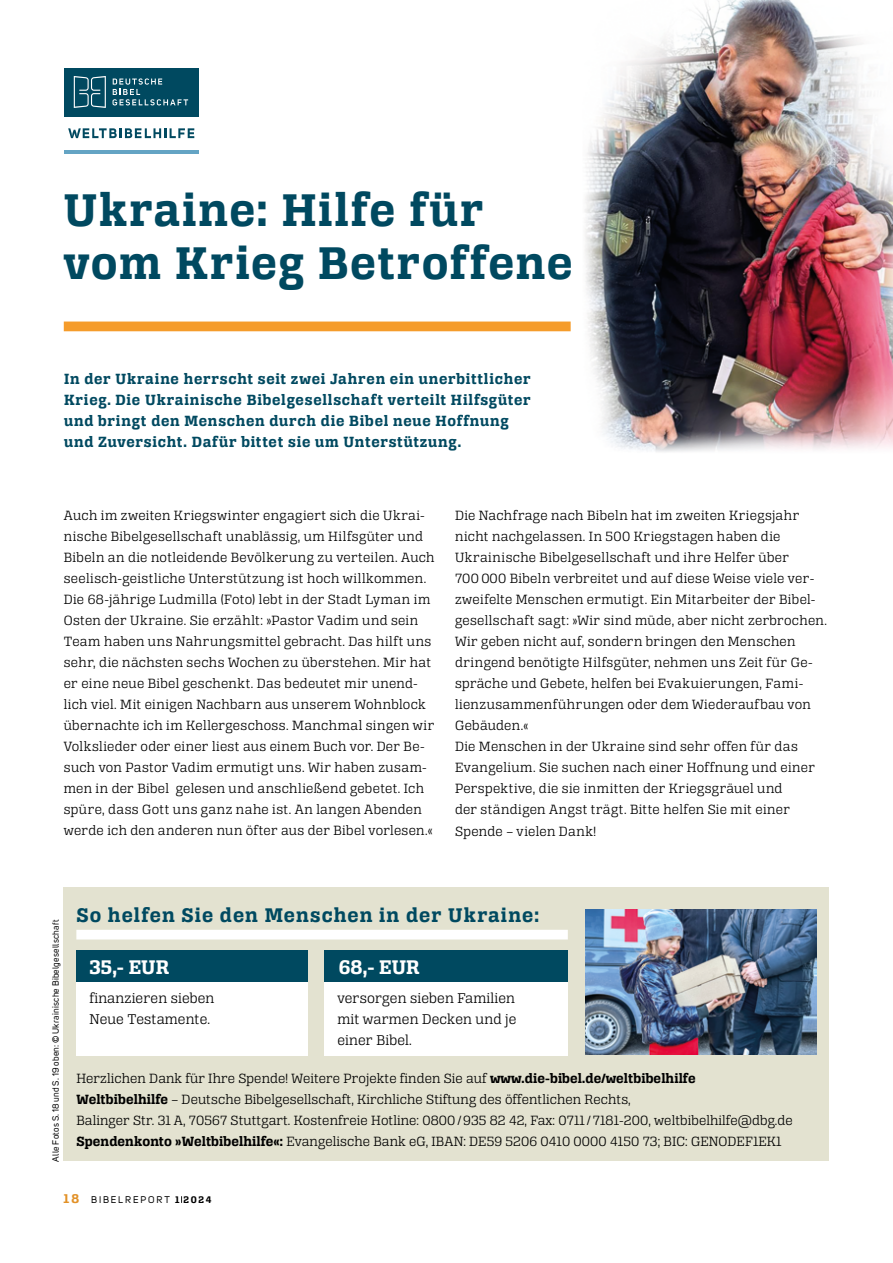
<style>
.page{position:relative;width:893px;height:1263px;background:#fff}
.page>*{position:absolute;margin:0;border:0;box-sizing:border-box;transform-origin:0 0}
.t1{font:48.75px/52.5px "Alianza Slab 700";letter-spacing:.035em;color:#004960}
.t2{font:21px "Alianza Slab 700";letter-spacing:.05em;color:#004960}
.t3{font:21px "Alianza Slab 700";letter-spacing:.005em;color:#fff}
.t4{font:15.75px/21px "Alianza Slab 700";letter-spacing:.045em;color:#004960}
.t5{font:15px/21px "Alianza Slab 300";letter-spacing:.01em;color:#000}
.t6{font:14.25px/21px "Alianza Slab 300";letter-spacing:.02em;color:#000}
.t7{font:9.6px "Uni Sans";letter-spacing:.195em;color:#000}
.t8{font:9px "Uni Sans";letter-spacing:.025em;color:#000}
.s1{font-family:"Alianza Slab 700"}
.s2{font-family:"Alianza Slab 700";font-size:13.5px;color:#e29127}
.s3{font-family:"Alianza Slab 700";font-size:10.2px}
</style>
<div class="page">
<img style="left:521px;top:0;width:372px;height:452px">
<div style="left:64px;top:888px;width:765px;height:273px;background:#e3e2d0"></div>
<div style="left:64px;top:68px;width:134px;height:48px;background:#004960"></div>
<svg style="left:74px;top:76px;width:32px;height:32px"></svg>
<svg style="left:113px;top:78px;width:75px;height:28px"></svg>
<svg style="left:68px;top:128px;width:126px;height:10px"></svg>
<hr style="left:64px;top:150px;width:134px;height:4px;background:#64a4c4">
<div style="left:76px;top:951px;width:232px;height:31px;background:#004960"></div>
<div style="left:76px;top:982px;width:232px;height:73px;background:#fff"></div>
<div style="left:325px;top:951px;width:243px;height:31px;background:#004960"></div>
<div style="left:325px;top:982px;width:243px;height:73px;background:#fff"></div>
<div style="left:76px;top:930px;width:492px;height:9px;background:#fff"></div>
<img style="left:585px;top:909px;width:231px;height:146px">
<div style="left:64px;top:322px;width:507px;height:9px;background:#f59c2b"></div>
<h1 class="t1" style="left:64px;top:184px;width:511px">Ukraine: Hilfe für vom Krieg Betroffene</h1>
<p class="t4" style="left:64px;top:368px;width:468px">In der Ukraine herrscht seit zwei Jahren ein unerbittlicher Krieg. Die Ukrainische Bibelgesellschaft verteilt Hilfsgüter und bringt den Menschen durch die Bibel neue Hoffnung und Zuversicht. Dafür bittet sie um Unterstützung.</p>
<p class="t6" style="left:64px;top:505px;width:372px">Auch im zweiten Kriegswinter engagiert sich die Ukrai&shy;nische Bibelgesellschaft unablässig, um Hilfsgüter und Bibeln an die notleidende Bevölkerung zu verteilen. Auch seelisch-geistliche Unterstützung ist hoch willkommen.<br>Die 68-jährige Ludmilla (Foto) lebt in der Stadt Lyman im Osten der Ukraine. Sie erzählt: »Pastor Vadim und sein Team haben uns Nahrungsmittel gebracht. Das hilft uns sehr, die nächsten sechs Wochen zu überstehen. Mir hat er eine neue Bibel geschenkt. Das bedeutet mir unend&shy;lich viel. Mit einigen Nachbarn aus unserem Wohnblock übernachte ich im Kellergeschoss. Manchmal singen wir Volkslieder oder einer liest aus einem Buch vor. Der Be&shy;such von Pastor Vadim ermutigt uns. Wir haben zusam&shy;men in der Bibel gelesen und anschließend gebetet. Ich spüre, dass Gott uns ganz nahe ist. An langen Abenden werde ich den anderen nun öfter aus der Bibel vorlesen.«</p>
<p class="t6" style="left:455px;top:505px;width:373px">Die Nachfrage nach Bibeln hat im zweiten Kriegsjahr nicht nachgelassen. In 500 Kriegstagen haben die Ukrainische Bibelgesellschaft und ihre Helfer über<br>700 000 Bibeln verbreitet und auf diese Weise viele ver&shy;zweifelte Menschen ermutigt. Ein Mitarbeiter der Bibel&shy;gesellschaft sagt: »Wir sind müde, aber nicht zerbrochen.<br>Wir geben nicht auf, sondern bringen den Menschen dringend benötigte Hilfsgüter, nehmen uns Zeit für Ge&shy;spräche und Gebete, helfen bei Evakuierungen, Fami&shy;lienzusammenführungen oder dem Wiederaufbau von Gebäuden.«<br>Die Menschen in der Ukraine sind sehr offen für das Evangelium. Sie suchen nach einer Hoffnung und einer Perspektive, die sie inmitten der Kriegsgräuel und<br>der ständigen Angst trägt. Bitte helfen Sie mit einer Spende – vielen Dank!</p>
<p class="t8" style="left:51px;top:1161px;width:243px;rotate:-90deg">Alle Fotos S. 18 und S. 19 oben: © Ukrainische Bibelgesellschaft</p>
<h2 class="t2" style="left:76px;top:903px;width:464px">So helfen Sie den Menschen in der Ukraine:</h2>
<h2 class="t3" style="left:90px;top:955px;width:81px">35,- EUR</h2>
<p class="t5" style="left:90px;top:988px;width:126px">finanzieren sieben<br>Neue Testamente.</p>
<h2 class="t3" style="left:339px;top:955px;width:82px">68,- EUR</h2>
<p class="t5" style="left:337px;top:988px;width:180px;text-align:justify">versorgen sieben Familien mit warmen Decken und je einer Bibel.</p>
<p class="t6" style="left:76px;top:1068px;width:718px">Herzlichen Dank für Ihre Spende! Weitere Projekte finden Sie auf <span class="s1">www.die-bibel.de/weltbibelhilfe<br>Weltbibelhilfe</span> – Deutsche Bibelgesellschaft, Kirchliche Stiftung des öffentlichen Rechts,<br>Balinger Str. 31 A, 70567 Stuttgart. Kostenfreie Hotline: 0800 / 935 82 42, Fax: 0711 / 7181-200, weltbibelhilfe@dbg.de <span class="s1">Spendenkonto »Weltbibelhilfe«:</span> Evangelische Bank eG, IBAN: DE59 5206 0410 0000 4150 73; BIC: GENODEF1EK1</p>
<p class="t7" style="left:64px;top:1194px;width:149px"><span class="s2">18</span> BIBELREPORT <span class="s3">1 2024</span></p>
</div>
